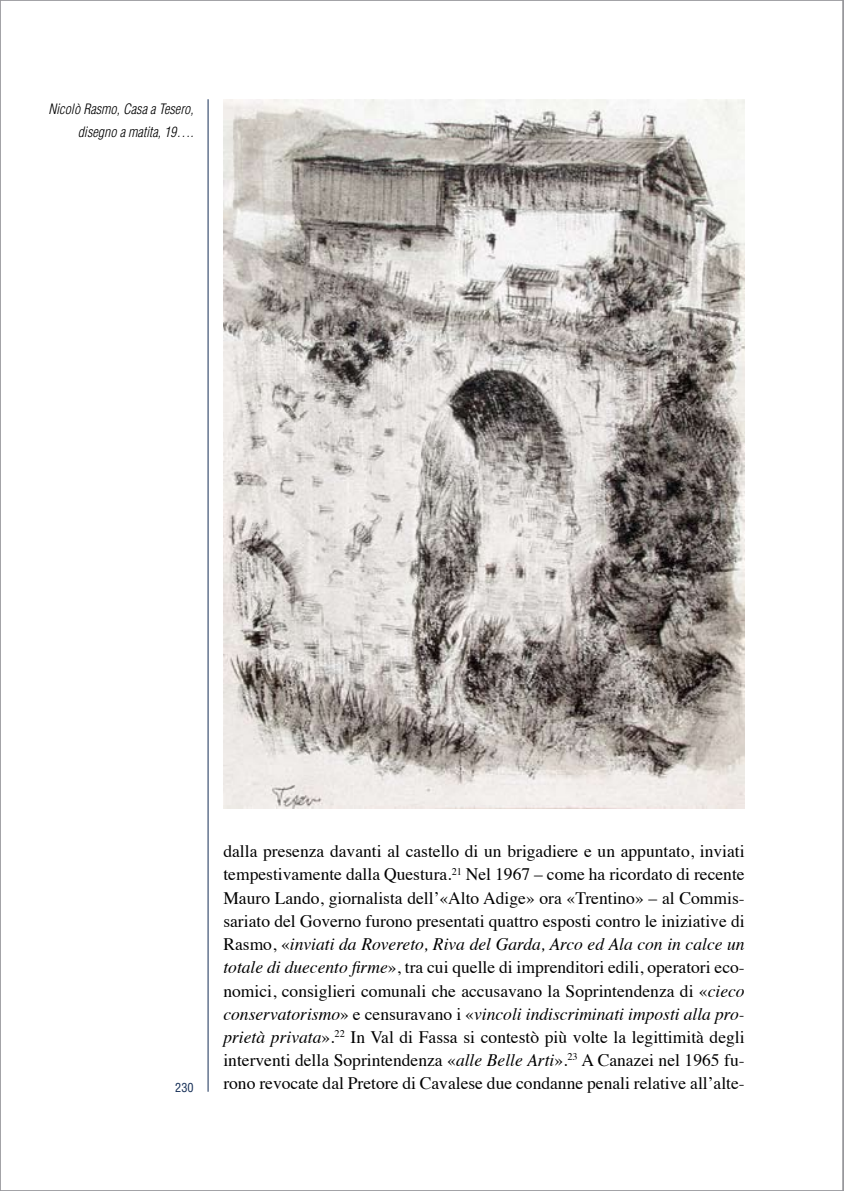
<style>
.page{position:relative;width:844px;height:1191px;background:#fff}
.page>*{position:absolute;margin:0;border:0;box-sizing:border-box;transform-origin:0 0}
.t1{font:17.5px/23.3px "Times";color:#000;text-align:justify}
.t2{font:italic 300 condensed 14px/23.3px "Helvetica";color:#000;text-align:right}
.t3{font:condensed 12.25px "Helvetica";color:#162f57}
.s1{font-style:italic}
</style>
<div class="page">
<hr style="left:207px;top:99px;width:1px;height:992px;background:#162f57">
<svg style="left:842px;top:0;width:1px;height:1191px"></svg>
<img style="left:223px;top:99px;width:521px;height:709px">
<p class="t2" style="left:48px;top:97px;width:147px">Nicolò Rasmo, Casa a Tesero, disegno a matita, 19….</p>
<p class="t3" style="left:175px;top:1079px;width:20px">230</p>
<p class="t1" style="left:223px;top:838px;width:522px">dalla presenza davanti al castello di un brigadiere e un appuntato, inviati tempestivamente dalla Questura.<sup>21</sup> Nel 1967 – come ha ricordato di recente Mauro Lando, giornalista dell’«Alto Adige» ora «Trentino» – al Commis&shy;sariato del Governo furono presentati quattro esposti contro le iniziative di Rasmo, «<span class="s1">inviati da Rovereto, Riva del Garda, Arco ed Ala con in calce un totale di duecento firme</span>», tra cui quelle di imprenditori edili, operatori eco&shy;nomici, consiglieri comunali che accusavano la Soprintendenza di «<span class="s1">cieco conservatorismo</span>» e censuravano i «<span class="s1">vincoli indiscriminati imposti alla pro&shy;prietà privata</span>».<sup>22</sup> In Val di Fassa si contestò più volte la legittimità degli interventi della Soprintendenza «<span class="s1">alle Belle Arti</span>».<sup>23</sup> A Canazei nel 1965 fu&shy;rono revocate dal Pretore di Cavalese due condanne penali relative all’alte-</p>
</div>
